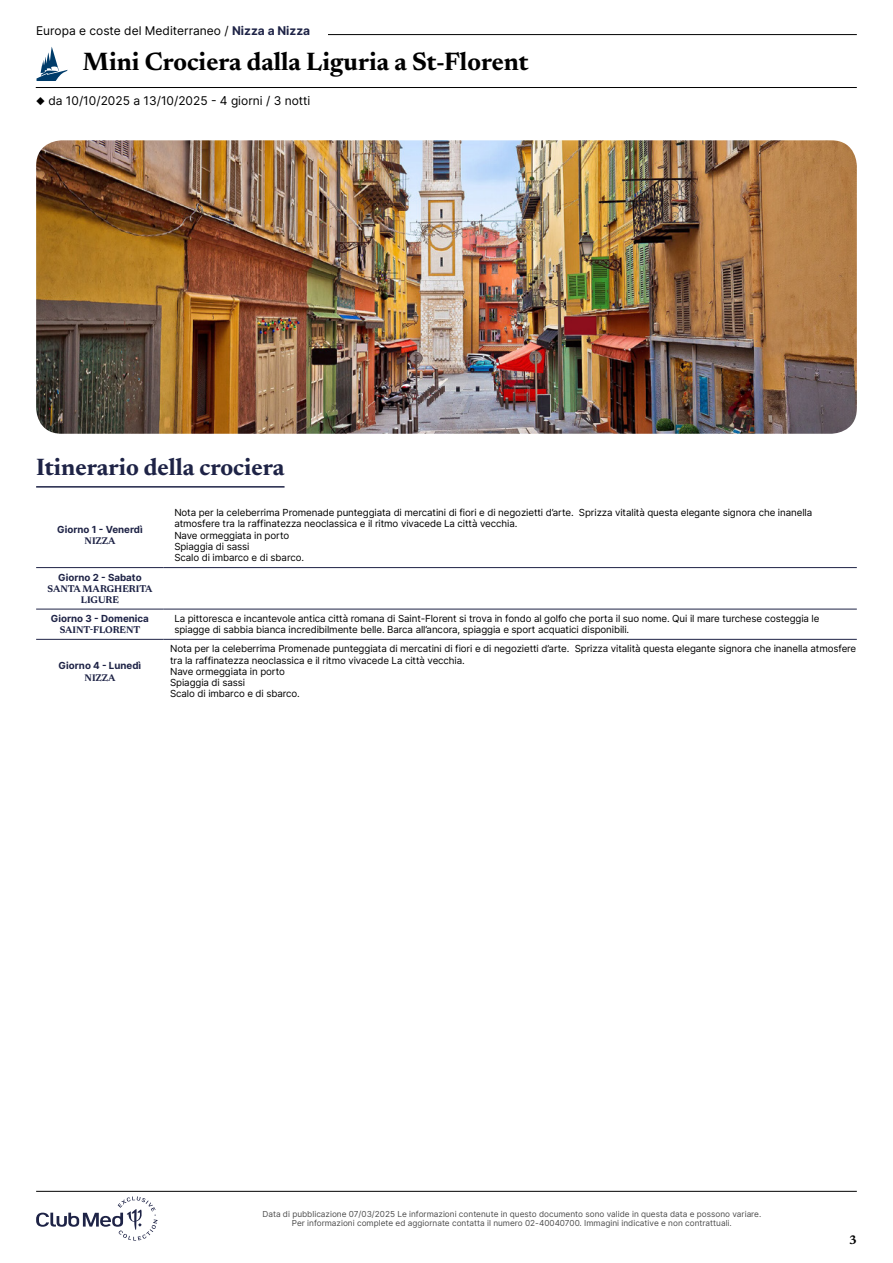
<style>
.page{position:relative;width:893px;height:1263px;background:#fff}
.page>*{position:absolute;margin:0;border:0;box-sizing:border-box;transform-origin:0 0}
.t1{font:700 25.5px "Newsreader 24 pt";color:#000}
.t2{font:700 24px "Newsreader 24 pt";color:#1e2346}
.t3{font:700 12.6px "Newsreader 24 pt";color:#000}
.t4{font:12px "Inter";color:#000}
.t5{font:9.75px/11.2px "Inter";letter-spacing:-.01em;color:#000}
.t6{font:700 9.75px "Inter";color:#1e2346}
.t7{font:700 9.75px/11.2px "Newsreader 24 pt";color:#1e2346;text-align:center}
.t8{font:8.25px/9px "Inter";color:#4d4d4d;text-align:center}
.s1{font-weight:700;color:#1e2346}
</style>
<div class="page">
<hr style="left:107px;top:34px;width:750px;height:1px;background:#000">
<hr style="left:36px;top:87px;width:821px;height:1px;background:#000">
<svg style="left:36px;top:47px;width:32px;height:34px"></svg>
<div style="left:36px;top:26px;width:292px;height:17px;background:#fff"></div>
<img style="left:36px;top:140px;width:821px;height:294px">
<hr style="left:36px;top:486px;width:249px;height:2px;background:#1e2346">
<hr style="left:36px;top:567px;width:128px;height:1px;background:#1e2346">
<hr style="left:164px;top:567px;width:693px;height:1px;background:#1e2346">
<hr style="left:36px;top:609px;width:128px;height:1px;background:#1e2346">
<hr style="left:36px;top:639px;width:128px;height:1px;background:#1e2346">
<hr style="left:164px;top:609px;width:693px;height:1px;background:#1e2346">
<hr style="left:164px;top:639px;width:693px;height:1px;background:#1e2346">
<svg style="left:36px;top:1196px;width:122px;height:44px"></svg>
<hr style="left:36px;top:1191px;width:821px;height:1px;background:#000">
<p class="t4" style="left:36px;top:22px;width:276px">Europa e coste del Mediterraneo / <span class="s1">Nizza a Nizza</span></p>
<h1 class="t1" style="left:83px;top:43px;width:447px">Mini Crociera dalla Liguria a St-Florent</h1>
<p class="t4" style="left:36px;top:92px;width:276px">◆ da 10/10/2025 a 13/10/2025 - 4 giorni / 3 notti</p>
<h2 class="t2" style="left:36px;top:450px;width:250px">Itinerario della crociera</h2>
<p class="t6" style="left:57px;top:522px;width:87px">Giorno 1 - Venerdì</p>
<p class="t7" style="left:85px;top:535px;width:32px">NIZZA</p>
<p class="t5" style="left:174px;top:507px;width:639px">Nota per la celeberrima Promenade punteggiata di mercatini di fiori e di negozietti d’arte. Sprizza vitalità questa elegante signora che inanella atmosfere tra la raffinatezza neoclassica e il ritmo vivacede La città vecchia.<br>Nave ormeggiata in porto<br>Spiaggia di sassi<br>Scalo di imbarco e di sbarco.</p>
<p class="t6" style="left:58px;top:570px;width:85px">Giorno 2 - Sabato</p>
<p class="t7" style="left:48px;top:582px;width:107px">SANTA MARGHERITA<br>LIGURE</p>
<p class="t6" style="left:51px;top:611px;width:100px">Giorno 3 - Domenica</p>
<p class="t7" style="left:60px;top:624px;width:82px">SAINT-FLORENT</p>
<p class="t5" style="left:174px;top:613px;width:647px">La pittoresca e incantevole antica città romana di Saint-Florent si trova in fondo al golfo che porta il suo nome. Qui il mare turchese costeggia le spiagge di sabbia bianca incredibilmente belle. Barca all’ancora, spiaggia e sport acquatici disponibili.</p>
<p class="t6" style="left:59px;top:659px;width:84px">Giorno 4 - Lunedì</p>
<p class="t7" style="left:85px;top:671px;width:32px">NIZZA</p>
<p class="t5" style="left:170px;top:643px;width:688px">Nota per la celeberrima Promenade punteggiata di mercatini di fiori e di negozietti d’arte. Sprizza vitalità questa elegante signora che inanella atmosfere tra la raffinatezza neoclassica e il ritmo vivacede La città vecchia.<br>Nave ormeggiata in porto<br>Spiaggia di sassi<br>Scalo di imbarco e di sbarco.</p>
<p class="t8" style="left:262px;top:1209px;width:500px">Data di pubblicazione 07/03/2025 Le informazioni contenute in questo documento sono valide in questa data e possono variare.<br>Per informazioni complete ed aggiornate contatta il numero 02-40040700. Immagini indicative e non contrattuali.</p>
<p class="t3" style="left:849px;top:1230px;width:9px">3</p>
</div>
